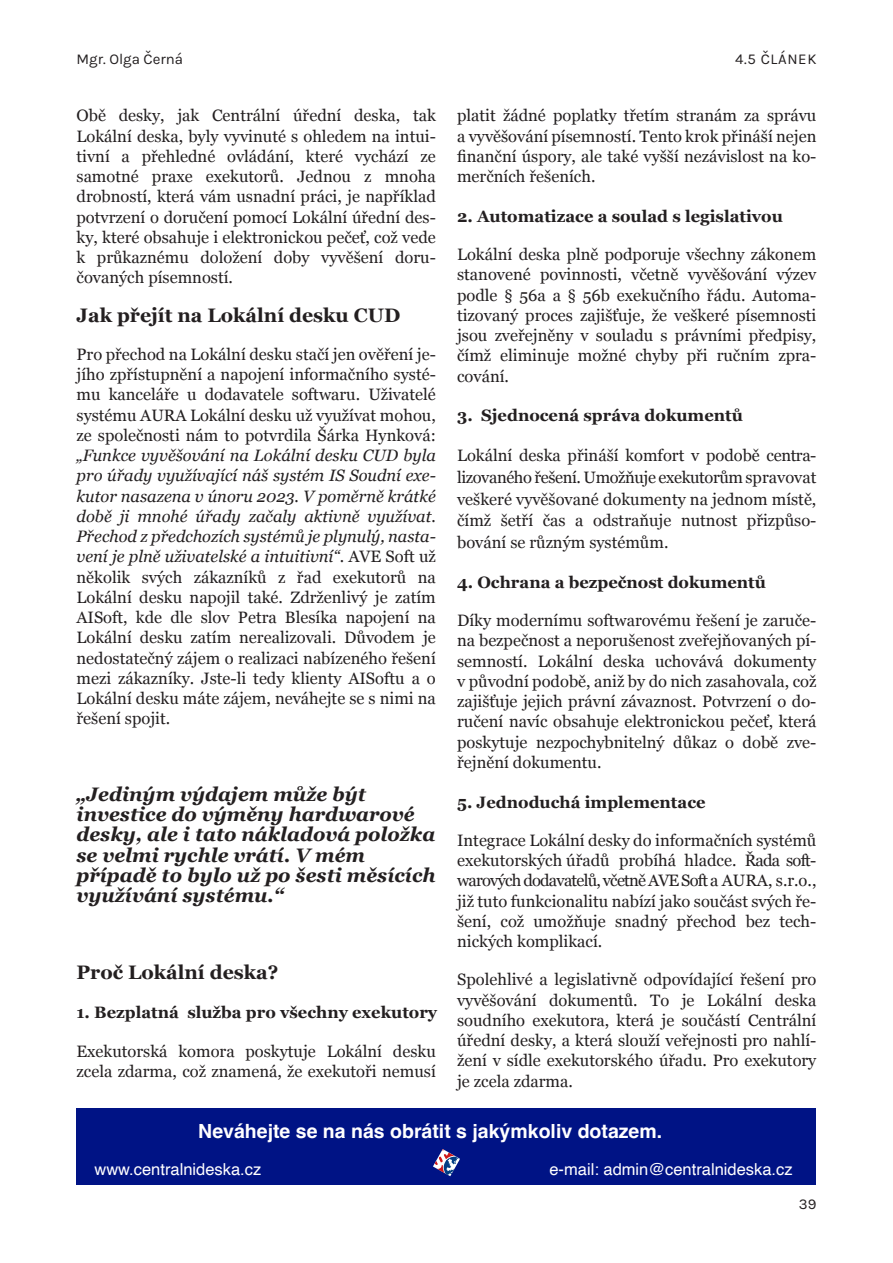
<style>
.page{position:relative;width:893px;height:1263px;background:#fff}
.page>*{position:absolute;margin:0;border:0;box-sizing:border-box;transform-origin:0 0}
.t1{font:italic 700 19.5px/20.2px "Georgia";color:#231f20}
.t2{font:700 19.5px "Georgia";color:#231f20}
.t3{font:700 19.5px "Helvetica";color:#fff}
.t4{font:16.5px/20.2px "Georgia";color:#231f20;text-align:justify}
.t5{font:700 16.5px "Georgia";color:#231f20}
.t6{font:16.5px "Helvetica";color:#fff}
.t7{font:15px "Karla";color:#231f20}
.s1{font-style:italic}
</style>
<div class="page">
<div style="left:77px;top:1109px;width:739px;height:76px;background:#001385"></div>
<svg style="left:433px;top:1149px;width:27px;height:27px"></svg>
<p class="t7" style="left:77px;top:50px;width:108px">Mgr. Olga Černá</p>
<p class="t4" style="left:77px;top:105px;width:361px">Obě desky, jak Centrální úřední deska, tak Lokální deska, byly vyvinuté s ohledem na intui&shy;tivní a přehledné ovládání, které vychází ze samotné praxe exekutorů. Jednou z mnoha drobností, která vám usnadní práci, je například potvrzení o doručení pomocí Lokální úřední des&shy;ky, které obsahuje i elektronickou pečeť, což vede k průkaznému doložení doby vyvěšení doru&shy;čovaných písemností.</p>
<p class="t2" style="left:77px;top:300px;width:325px">Jak přejít na Lokální desku CUD</p>
<p class="t4" style="left:77px;top:343px;width:361px">Pro přechod na Lokální desku stačí jen ověření je&shy;jího zpřístupnění a napojení informačního systé&shy;mu kanceláře u dodavatele softwaru. Uživatelé systému AURA Lokální desku už využívat mohou, ze společnosti nám to potvrdila Šárka Hynková:</p>
<p class="t4" style="left:77px;top:445px;width:361px"><span class="s1">„Funkce vyvěšování na Lokální desku CUD byla pro úřady využívající náš systém IS Soudní exe&shy;kutor nasazena v únoru 2023. V poměrně krátké době ji mnohé úřady začaly aktivně využívat.<br>Přechod z předchozích systémů je plynulý, nasta&shy;vení je plně uživatelské a intuitivní“</span>. AVE Soft už několik svých zákazníků z řad exekutorů na Lokální desku napojil také. Zdrženlivý je zatím AISoft, kde dle slov Petra Blesíka napojení na Lokální desku zatím nerealizovali. Důvodem je nedostatečný zájem o realizaci nabízeného řešení mezi zákazníky. Jste-li tedy klienty AISoftu a o Lokální desku máte zájem, neváhejte se s nimi na řešení spojit.</p>
<p class="t1" style="left:77px;top:783px;width:361px">„Jediným výdajem může být investice do výměny hardwarové desky, ale i tato nákladová položka se velmi rychle vrátí. V mém případě to bylo už po šesti měsících využívání systému.“</p>
<p class="t2" style="left:77px;top:957px;width:203px">Proč Lokální deska?</p>
<p class="t5" style="left:77px;top:1000px;width:362px">1. Bezplatná služba pro všechny exekutory</p>
<p class="t4" style="left:77px;top:1040px;width:361px">Exekutorská komora poskytuje Lokální desku zcela zdarma, což znamená, že exekutoři nemusí</p>
<p class="t7" style="left:735px;top:50px;width:83px">4.5 ČLÁNEK</p>
<p class="t4" style="left:457px;top:105px;width:361px">platit žádné poplatky třetím stranám za správu a vyvěšování písemností. Tento krok přináší nejen昀椀nanční úspory, ale také vyšší nezávislost na ko&shy;merčních řešeních.</p>
<p class="t5" style="left:457px;top:204px;width:327px">2. Automatizace a soulad s legislativou</p>
<p class="t4" style="left:457px;top:244px;width:361px">Lokální deska plně podporuje všechny zákonem stanovené povinnosti, včetně vyvěšování výzev podle § 56a a § 56b exekučního řádu. Automa&shy;tizovaný proces zajišťuje, že veškeré písemnosti jsou zveřejněny v souladu s právními předpisy, čímž eliminuje možné chyby při ručním zpra&shy;cování.</p>
<p class="t5" style="left:457px;top:403px;width:287px">3. Sjednocená správa dokumentů</p>
<p class="t4" style="left:457px;top:444px;width:361px;line-height:21.8px">Lokální deska přináší komfort v podobě centra&shy;lizovaného řešení. Umožňuje exekutorům spravovat veškeré vyvěšované dokumenty na jednom místě, čímž šetří čas a odstraňuje nutnost přizpůso&shy;bování se různým systémům.</p>
<p class="t5" style="left:457px;top:570px;width:310px">4. Ochrana a bezpečnost dokumentů</p>
<p class="t4" style="left:457px;top:610px;width:361px">Díky modernímu softwarovému řešení je zaruče&shy;na bezpečnost a neporušenost zveřejňovaných pí&shy;semností. Lokální deska uchovává dokumenty v původní podobě, aniž by do nich zasahovala, což zajišťuje jejich právní závaznost. Potvrzení o do&shy;ručení navíc obsahuje elektronickou pečeť, která poskytuje nezpochybnitelný důkaz o době zve&shy;řejnění dokumentu.</p>
<p class="t5" style="left:457px;top:789px;width:250px">5. Jednoduchá implementace</p>
<p class="t4" style="left:457px;top:829px;width:361px">Integrace Lokální desky do informačních systémů exekutorských úřadů probíhá hladce. Řada soft&shy;warových dodavatelů, včetně AVE Soft a AURA, s.r.o., již tuto funkcionalitu nabízí jako součást svých ře&shy;šení, což umožňuje snadný přechod bez tech&shy;nických komplikací.</p>
<p class="t4" style="left:457px;top:969px;width:361px">Spolehlivé a legislativně odpovídající řešení pro vyvěšování dokumentů. To je Lokální deska soudního exekutora, která je součástí Centrální úřední desky, a která slouží veřejnosti pro nahlí&shy;žení v sídle exekutorského úřadu. Pro exekutory je zcela zdarma.</p>
<p class="t3" style="left:198px;top:1119px;width:465px">Neváhejte se na nás obrátit s jakýmkoliv dotazem.</p>
<p class="t6" style="left:94px;top:1157px;width:168px">www.centralnideska.cz</p>
<p class="t6" style="left:549px;top:1157px;width:245px">e-mail: admin@centralnideska.cz</p>
<p class="t7" style="left:799px;top:1194px;width:19px">39</p>
</div>
